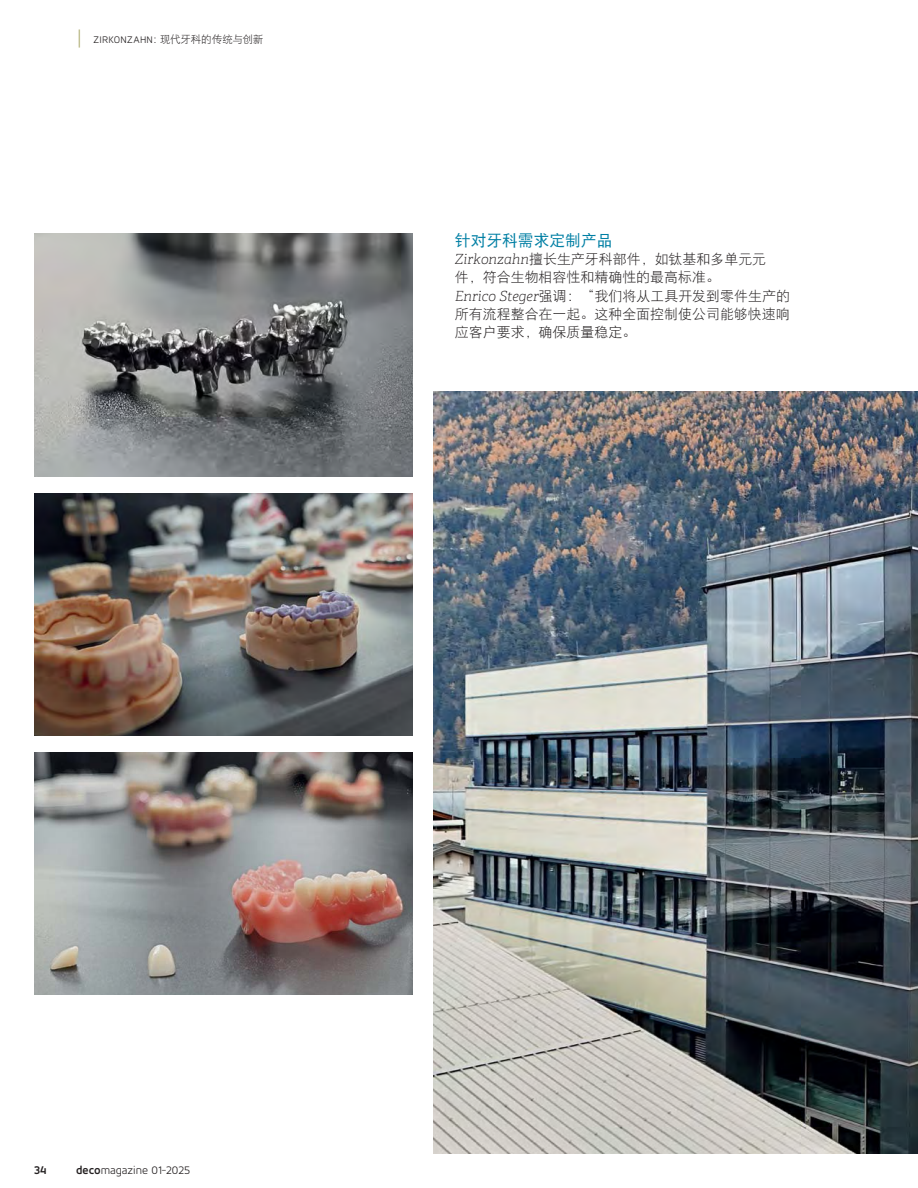
<style>
.page{position:relative;width:918px;height:1188px;background:#fff}
.page>*{position:absolute;margin:0;border:0;box-sizing:border-box;transform-origin:0 0}
.t1{font:300 21px "DIN Pro";color:#aaa869}
.t2{font:15.75px "DFP Hei W5 G Bpc EUC H";color:#007fa4}
.t3{font:13.95px/18.1px "DFP Hei W3 G Bpc EUC H";color:#231f20}
.t4{font:300 12px "Tornos Accord Alt";color:#231f20}
.t5{font:700 12px "Tornos Accord Alt";color:#231f20}
.t6{font:10.5px "DFP Hei W3 G Bpc EUC H";letter-spacing:-.015em;color:#231f20}
.s1{font-family:"Tornos Accord Alt";font-weight:300}
.s2{font-family:"Adelle";font-weight:100;font-style:italic}
.s3{font-weight:700}
</style>
<div class="page">
<img style="left:434px;top:391px;width:484px;height:762px">
<img style="left:34px;top:753px;width:379px;height:242px">
<img style="left:34px;top:494px;width:379px;height:242px">
<img style="left:34px;top:234px;width:379px;height:242px">
<h1 class="t1" style="left:76px;top:27px;width:8px">|</h1>
<p class="t6" style="left:94px;top:35px;width:171px"><span class="s1">ZIRKONZAHN</span>：现代牙科的传统与创新</p>
<p class="t2" style="left:455px;top:234px;width:159px">针对牙科需求定制产品</p>
<p class="t3" style="left:455px;top:252px;width:337px"><span class="s2">Zirkonzahn</span>擅长生产牙科部件，如钛基和多单元元<br>件，符合生物相容性和精确性的最高标准。<br><span class="s2">Enrico Steger</span>强调：“我们将从工具开发到零件生产的所有流程整合在一起。这种全面控制使公司能够快速响应客户要求，确保质量稳定。</p>
<p class="t5" style="left:34px;top:1165px;width:14px">34</p>
<p class="t4" style="left:76px;top:1166px;width:115px"><span class="s3">deco</span>magazine 01-2025</p>
</div>
